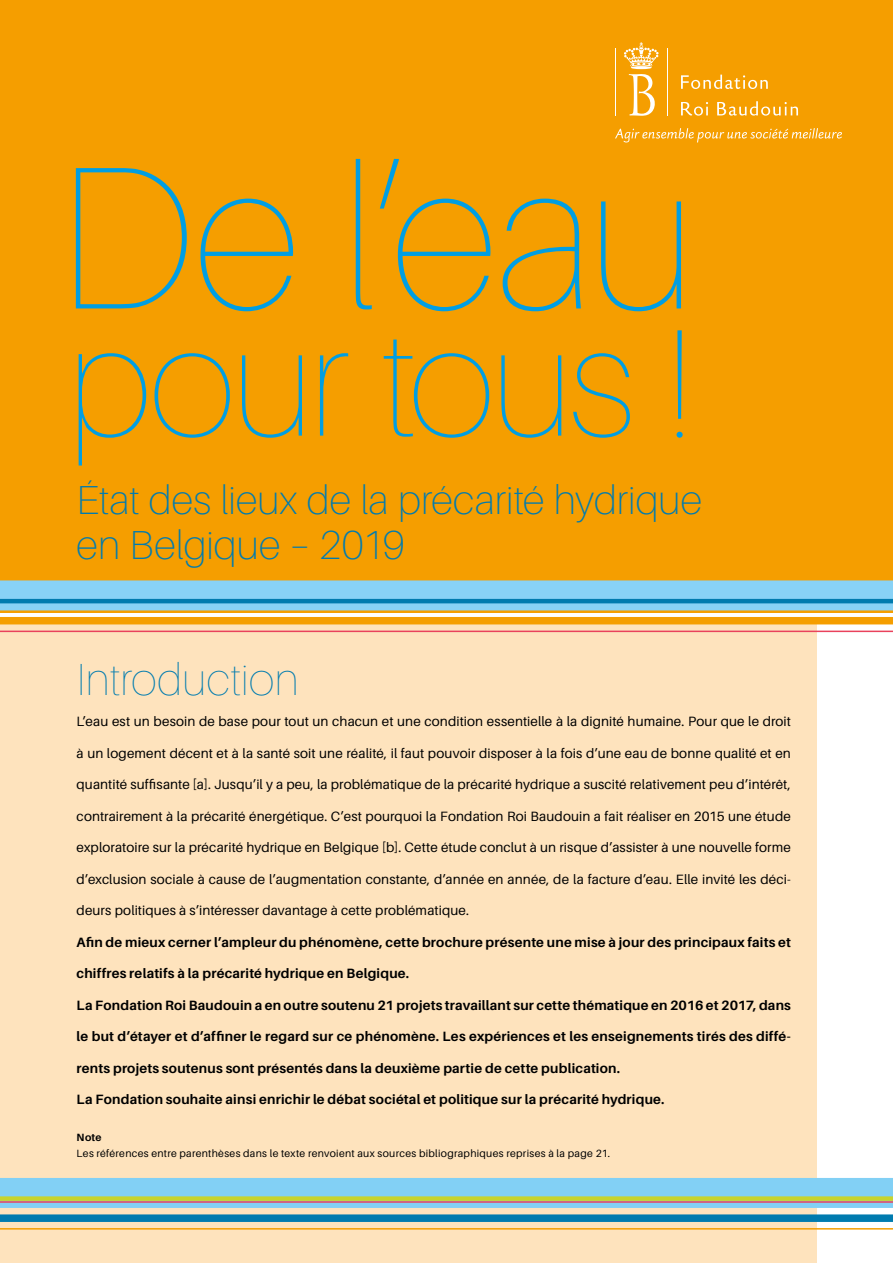
<style>
.page{position:relative;width:893px;height:1263px;background:#fff}
.page>*{position:absolute;margin:0;border:0;box-sizing:border-box;transform-origin:0 0}
.t1{font:200 203.4px "Aileron";color:#009ee3}
.t2{font:200 152.55px "Aileron";letter-spacing:-.015em;color:#009ee3}
.t3{font:200 45px "Aileron";letter-spacing:.01em;color:#007baf}
.t4{font:100 40.5px/45px "Aileron";color:#007baf}
.t5{font:13.5px "Aileron";letter-spacing:.01em;color:#000}
.t6{font:700 13.5px "Aileron";letter-spacing:.015em;color:#000}
.t7{font:10.5px "Aileron";letter-spacing:.03em;color:#000}
.t8{font:700 10.5px "Aileron";color:#000}
</style>
<div class="page">
<div style="left:0;top:0;width:893px;height:612px;background:#f59e00"></div>
<div style="left:0;top:624px;width:816px;height:639px;background:#fee3bd"></div>
<div style="left:0;top:580px;width:893px;height:30px;background:#88d2f6"></div>
<div style="left:0;top:617px;width:893px;height:7px;background:#f59e00"></div>
<hr style="left:0;top:631px;width:893px;height:1px;background:#e9425c">
<hr style="left:0;top:599px;width:893px;height:4px;background:#007baf">
<div style="left:0;top:1178px;width:893px;height:30px;background:#82d0f5"></div>
<div style="left:0;top:1214px;width:893px;height:8px;background:#007baf"></div>
<hr style="left:0;top:1228px;width:893px;height:1px;background:#f59e00">
<hr style="left:0;top:1201px;width:893px;height:2px;background:#e9425c">
<div style="left:0;top:1196px;width:893px;height:5px;background:#c7d42e"></div>
<hr style="left:667px;top:48px;width:1px;height:67px;background:#fff">
<svg style="left:629px;top:74px;width:26px;height:42px"></svg>
<hr style="left:631px;top:66px;width:21px;height:3px;background:#fff;border-radius:50%">
<svg style="left:624px;top:43px;width:35px;height:24px"></svg>
<hr style="left:615px;top:48px;width:1px;height:67px;background:#fff">
<svg style="left:681px;top:75px;width:87px;height:14px"></svg>
<svg style="left:681px;top:102px;width:27px;height:14px"></svg>
<svg style="left:717px;top:101px;width:81px;height:15px"></svg>
<svg style="left:615px;top:128px;width:227px;height:14px"></svg>
<h1 class="t1" style="left:56px;top:126px;width:641px">De l’eau</h1>
<h2 class="t2" style="left:68px;top:299px;width:629px">pour tous !</h2>
<h3 class="t4" style="left:77px;top:478px;width:627px">État des lieux de la précarité hydrique en Belgique – 2019</h3>
<h3 class="t3" style="left:77px;top:654px;width:223px">Introduction</h3>
<p class="t5" style="left:77px;top:714px;width:716px">L’eau est un besoin de base pour tout un chacun et une condition essentielle à la dignité humaine. Pour que le droit</p>
<p class="t5" style="left:77px;top:745px;width:716px">à un logement décent et à la santé soit une réalité, il faut pouvoir disposer à la fois d’une eau de bonne qualité et en</p>
<p class="t5" style="left:77px;top:777px;width:716px">quantité suffisante [a]. Jusqu’il y a peu, la problématique de la précarité hydrique a suscité relativement peu d’intérêt,</p>
<p class="t5" style="left:77px;top:808px;width:716px">contrairement à la précarité énergétique. C’est pourquoi la Fondation Roi Baudouin a fait réaliser en 2015 une étude</p>
<p class="t5" style="left:77px;top:840px;width:716px">exploratoire sur la précarité hydrique en Belgique [b]. Cette étude conclut à un risque d’assister à une nouvelle forme</p>
<p class="t5" style="left:77px;top:871px;width:716px">d’exclusion sociale à cause de l’augmentation constante, d’année en année, de la facture d’eau. Elle invité les déci-</p>
<p class="t5" style="left:77px;top:903px;width:394px">deurs politiques à s’intéresser davantage à cette problématique.</p>
<p class="t6" style="left:77px;top:934px;width:716px">Afin de mieux cerner l’ampleur du phénomène, cette brochure présente une mise à jour des principaux faits et</p>
<p class="t6" style="left:77px;top:966px;width:334px">chiffres relatifs à la précarité hydrique en Belgique.</p>
<p class="t6" style="left:77px;top:997px;width:716px">La Fondation Roi Baudouin a en outre soutenu 21 projets travaillant sur cette thématique en 2016 et 2017, dans</p>
<p class="t6" style="left:77px;top:1029px;width:716px">le but d’étayer et d’affiner le regard sur ce phénomène. Les expériences et les enseignements tirés des diffé-</p>
<p class="t6" style="left:77px;top:1060px;width:545px">rents projets soutenus sont présentés dans la deuxième partie de cette publication.</p>
<p class="t6" style="left:77px;top:1092px;width:589px">La Fondation souhaite ainsi enrichir le débat sociétal et politique sur la précarité hydrique.</p>
<p class="t8" style="left:77px;top:1131px;width:27px">Note</p>
<p class="t7" style="left:77px;top:1148px;width:535px">Les références entre parenthèses dans le texte renvoient aux sources bibliographiques reprises à la page 21.</p>
</div>
